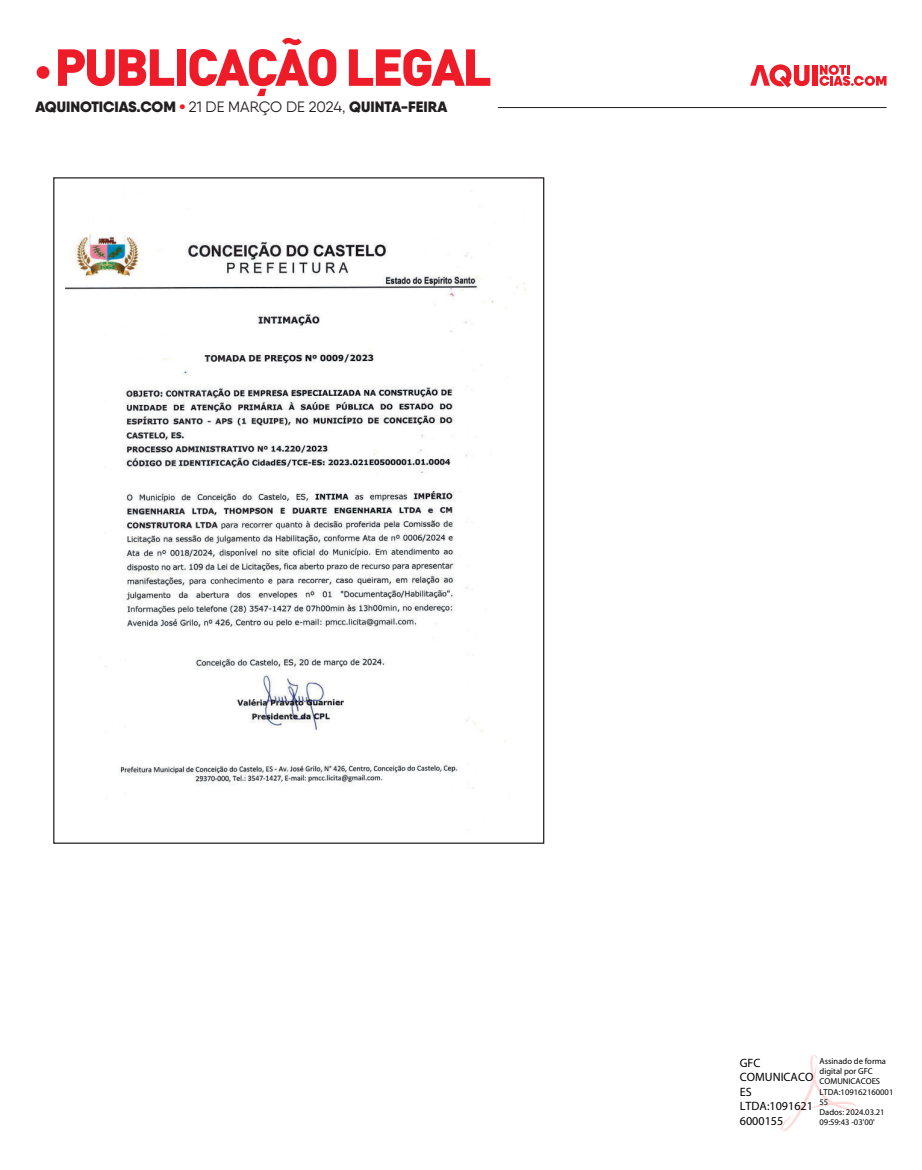
<style>
.page{position:relative;width:922px;height:1170px;background:#fff}
.page>*{position:absolute;margin:0;border:0;box-sizing:border-box;transform-origin:0 0}
.t1{font:900 51.25px "DIN";letter-spacing:-.05em;color:#ee1c28}
.t2{font:900 15px "Qanelas";color:#231f20}
.t3{font:12.12px/14.5px "Myriad Pro";color:#000}
.t4{font:8.62px/10.2px "Myriad Pro";color:#000}
.s1{font-family:"Qanelas";font-size:38.75px}
.s2{color:#ee1c28}
.s3{font-weight:400}
</style>
<div class="page">
<div style="left:811px;top:65px;width:6px;height:21px;background:#ee1c28"></div>
<svg style="left:750px;top:64px;width:59px;height:23px"></svg>
<svg style="left:819px;top:65px;width:67px;height:21px"></svg>
<hr style="left:497px;top:107px;width:389px;height:1px;background:#231f20">
<img style="left:66px;top:191px;width:460px;height:639px">
<svg style="left:780px;top:1055px;width:75px;height:74px"></svg>
<h1 class="t1" style="left:35px;top:44px;width:458px"><span class="s1">•</span>PUBLICAÇÃO LEGAL</h1>
<h2 class="t2" style="left:35px;top:100px;width:413px">AQUINOTICIAS.COM <span class="s2">•</span> <span class="s3">21 DE MARÇO DE 2024,</span> QUINTA-FEIRA</h2>
<h3 class="t3" style="left:739px;top:1056px;width:75px">GFC<br>COMUNICACO<br>ES<br>LTDA:1091621<br>6000155</h3>
<p class="t4" style="left:819px;top:1056px;width:75px">Assinado de forma digital por GFC<br>COMUNICACOES<br>LTDA:109162160001<br>55<br>Dados: 2024.03.21<br>09:59:43 -03'00'</p>
</div>
